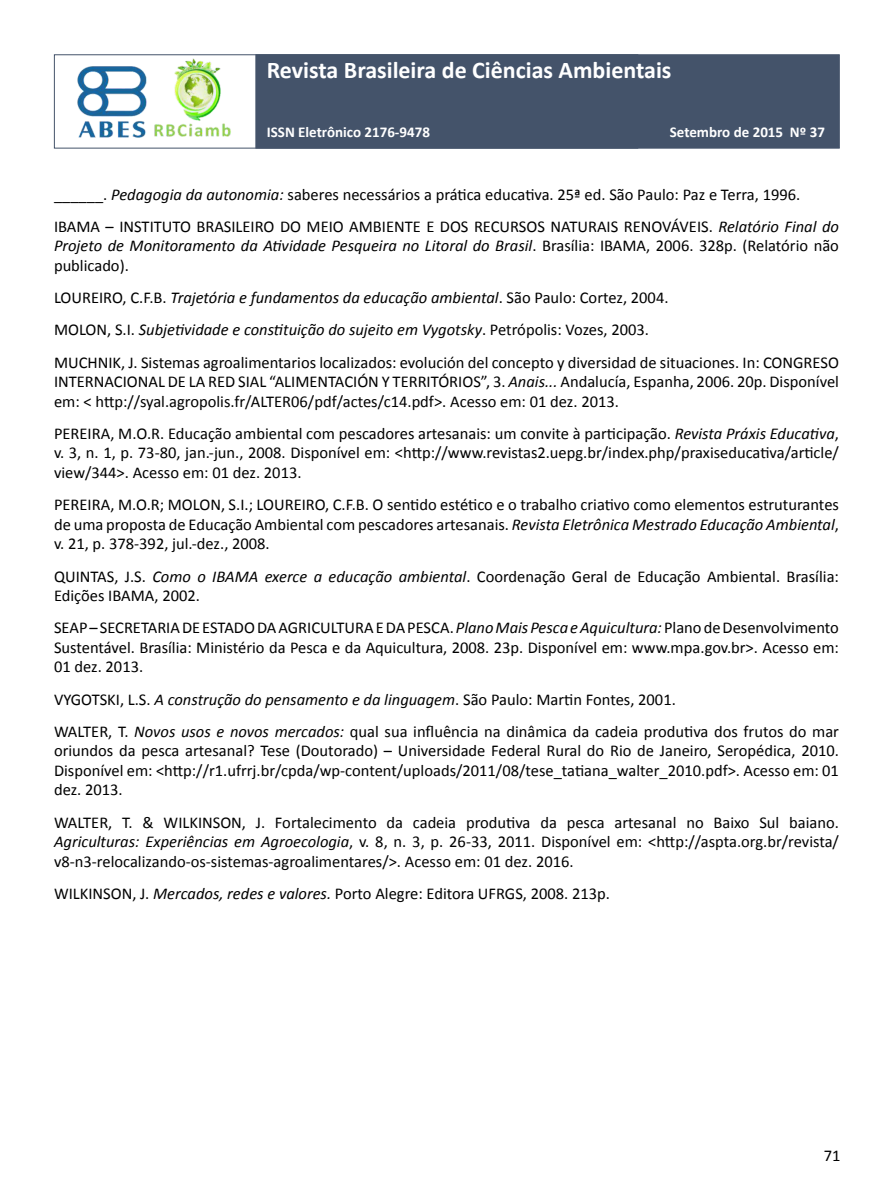
<style>
.page{position:relative;width:893px;height:1191px;background:#fff}
.page>*{position:absolute;margin:0;border:0;box-sizing:border-box;transform-origin:0 0}
.t1{font:700 24px "Calibri";color:#fff}
.t2{font:16.5px/19.5px "Calibri";color:#000}
.t3{font:italic 16.5px/19.5px "Calibri";color:#000}
.t4{font:700 15px "Calibri";color:#fff}
.s1{font-style:italic}
.s2{font-style:normal}
</style>
<div class="page">
<div style="left:54px;top:54px;width:584px;height:94px;background:#fff;border:1px solid #44536a"></div>
<div style="left:255px;top:54px;width:585px;height:94px;background:#44536a;border:1px solid #44536a"></div>
<img style="left:77px;top:58px;width:154px;height:80px">
<h1 class="t1" style="left:267px;top:55px;width:406px">Revista Brasileira de Ciências Ambientais</h1>
<p class="t4" style="left:267px;top:122px;width:165px">ISSN Eletrônico 2176-9478</p>
<p class="t4" style="left:670px;top:122px;width:157px">Setembro de 2015 Nº 37</p>
<p class="t2" style="left:54px;top:178px;width:786px;line-height:32.2px">______. <span class="s1">Pedagogia da autonomia:</span> saberes necessários a prática educativa. 25ª ed. São Paulo: Paz e Terra, 1996.<br>IBAMA – INSTITUTO BRASILEIRO DO MEIO AMBIENTE E DOS RECURSOS NATURAIS RENOVÁVEIS. <span class="s1">Relatório Final do</span></p>
<p class="t3" style="left:54px;top:235px;width:786px">Projeto de Monitoramento da Atividade Pesqueira no Litoral do Brasil<span class="s2">. Brasília: IBAMA, 2006. 328p. (Relatório não publicado).</span></p>
<p class="t2" style="left:54px;top:281px;width:786px;line-height:32.2px">LOUREIRO, C.F.B. <span class="s1">Trajetória e fundamentos da educação ambiental</span>. São Paulo: Cortez, 2004.<br>MOLON, S.I. <span class="s1">Subjetividade e constituição do sujeito em Vygotsky</span>. Petrópolis: Vozes, 2003.<br>MUCHNIK, J. Sistemas agroalimentarios localizados: evolución del concepto y diversidad de situaciones. In: CONGRESO</p>
<p class="t2" style="left:54px;top:372px;width:786px">INTERNACIONAL DE LA RED SIAL “ALIMENTACIÓN Y TERRITÓRIOS”, 3. <span class="s1">Anais...</span> Andalucía, Espanha, 2006. 20p. Disponível em: &lt; http://syal.agropolis.fr/ALTER06/pdf/actes/c14.pdf&gt;. Acesso em: 01 dez. 2013.</p>
<p class="t2" style="left:54px;top:424px;width:786px;text-align:justify">PEREIRA, M.O.R. Educação ambiental com pescadores artesanais: um convite à participação. <span class="s1">Revista Práxis Educativa</span>, v. 3, n. 1, p. 73‑80, jan.‑jun., 2008. Disponível em: &lt;http://www.revistas2.uepg.br/index.php/praxiseducativa/article/ view/344&gt;. Acesso em: 01 dez. 2013.</p>
<p class="t2" style="left:54px;top:495px;width:786px;text-align:justify">PEREIRA, M.O.R; MOLON, S.I.; LOUREIRO, C.F.B. O sentido estético e o trabalho criativo como elementos estruturantes de uma proposta de Educação Ambiental com pescadores artesanais. <span class="s1">Revista Eletrônica Mestrado Educação Ambiental</span>, v. 21, p. 378-392, jul.‑dez., 2008.</p>
<p class="t2" style="left:54px;top:566px;width:786px">QUINTAS, J.S. <span class="s1">Como o IBAMA exerce a educação ambiental</span>. Coordenação Geral de Educação Ambiental. Brasília:<br>Edições IBAMA, 2002.</p>
<p class="t2" style="left:54px;top:618px;width:786px;text-align:justify">SEAP – SECRETARIA DE ESTADO DA AGRICULTURA E DA PESCA. <span class="s1">Plano Mais Pesca e Aquicultura:</span> Plano de Desenvolvimento Sustentável. Brasília: Ministério da Pesca e da Aquicultura, 2008. 23p. Disponível em: www.mpa.gov.br&gt;. Acesso em:<br>01 dez. 2013.</p>
<p class="t2" style="left:54px;top:683px;width:786px;line-height:32.2px">VYGOTSKI, L.S. <span class="s1">A construção do pensamento e da linguagem</span>. São Paulo: Martin Fontes, 2001.<br>WALTER, T. <span class="s1">Novos usos e novos mercados:</span> qual sua influência na dinâmica da cadeia produtiva dos frutos do mar</p>
<p class="t2" style="left:54px;top:741px;width:786px;text-align:justify">oriundos da pesca artesanal? Tese (Doutorado) – Universidade Federal Rural do Rio de Janeiro, Seropédica, 2010.<br>Disponível em: &lt;http://r1.ufrrj.br/cpda/wp‑content/uploads/2011/08/tese_tatiana_walter_2010.pdf&gt;. Acesso em: 01 dez. 2013.</p>
<p class="t2" style="left:54px;top:812px;width:786px;text-align:justify">WALTER, T. &amp; WILKINSON, J. Fortalecimento da cadeia produtiva da pesca artesanal no Baixo Sul baiano.<br><span class="s1">Agriculturas: Experiências em Agroecologia</span>, v. 8, n. 3, p. 26‑33, 2011. Disponível em: &lt;http://aspta.org.br/revista/ v8‑n3‑relocalizando‑os‑sistemas‑agroalimentares/&gt;. Acesso em: 01 dez. 2016.</p>
<p class="t2" style="left:54px;top:883px;width:557px">WILKINSON, J. <span class="s1">Mercados, redes e valores.</span> Porto Alegre: Editora UFRGS, 2008. 213p.</p>
<p class="t2" style="left:824px;top:1145px;width:18px">71</p>
</div>
